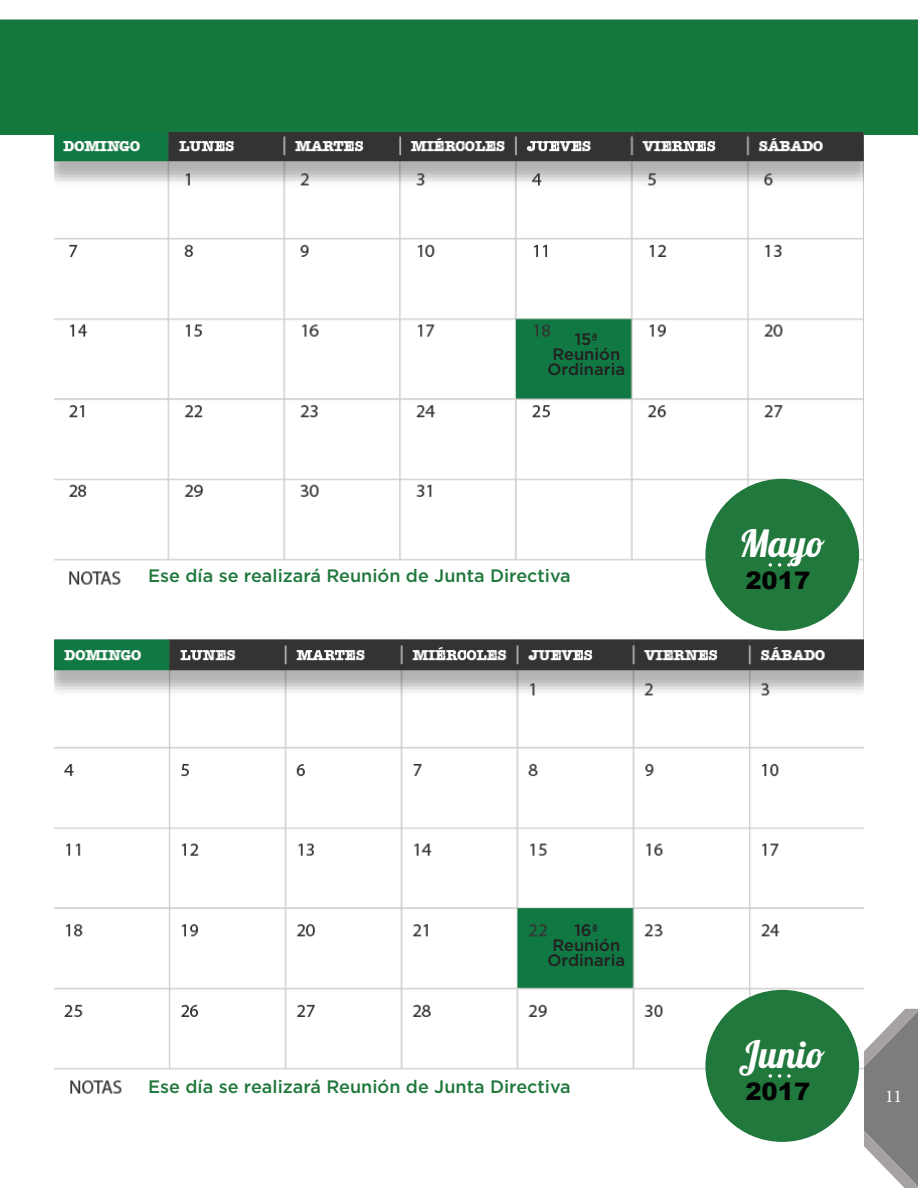
<style>
.page{position:relative;width:918px;height:1188px;background:#fff}
.page>*{position:absolute;margin:0;border:0;box-sizing:border-box;transform-origin:0 0}
.t1{font:37.5px "Lobster 1.4";color:#fff}
.t2{font:900 24px "Arial";color:#030303}
.t3{font:500 18px "Gotham";color:#21783d}
.t4{font:18px "Minion Pro";color:#fff}
.t5{font:500 16.5px "Gotham";color:#231f20}
</style>
<div class="page">
<div style="left:0;top:20px;width:918px;height:115px;background:#15783c"></div>
<svg style="left:864px;top:1009px;width:54px;height:179px"></svg>
<img style="left:54px;top:132px;width:810px;height:1010px">
<div style="left:705px;top:479px;width:154px;height:152px;background:#21783d;border-radius:50%"></div>
<svg style="left:778px;top:563px;width:3px;height:4px"></svg>
<svg style="left:787px;top:563px;width:4px;height:4px"></svg>
<svg style="left:769px;top:563px;width:3px;height:4px"></svg>
<div style="left:705px;top:990px;width:154px;height:152px;background:#21783d;border-radius:50%"></div>
<svg style="left:778px;top:1074px;width:3px;height:4px"></svg>
<svg style="left:787px;top:1074px;width:4px;height:4px"></svg>
<svg style="left:769px;top:1074px;width:3px;height:4px"></svg>
<p class="t5" style="left:575px;top:328px;width:25px">15ª</p>
<p class="t5" style="left:552px;top:343px;width:69px">Reunión</p>
<p class="t5" style="left:548px;top:358px;width:79px">Ordinaria</p>
<p class="t1" style="left:739px;top:519px;width:87px">Mayo</p>
<p class="t3" style="left:148px;top:564px;width:424px">Ese día se realizará Reunión de Junta Directiva</p>
<h2 class="t2" style="left:745px;top:563px;width:66px">2017</h2>
<p class="t5" style="left:574px;top:919px;width:25px">16ª</p>
<p class="t5" style="left:552px;top:934px;width:69px">Reunión</p>
<p class="t5" style="left:548px;top:949px;width:79px">Ordinaria</p>
<p class="t1" style="left:739px;top:1030px;width:88px">Junio</p>
<p class="t3" style="left:148px;top:1075px;width:424px">Ese día se realizará Reunión de Junta Directiva</p>
<h2 class="t2" style="left:745px;top:1074px;width:66px">2017</h2>
<p class="t4" style="left:885px;top:1085px;width:19px">11</p>
</div>
